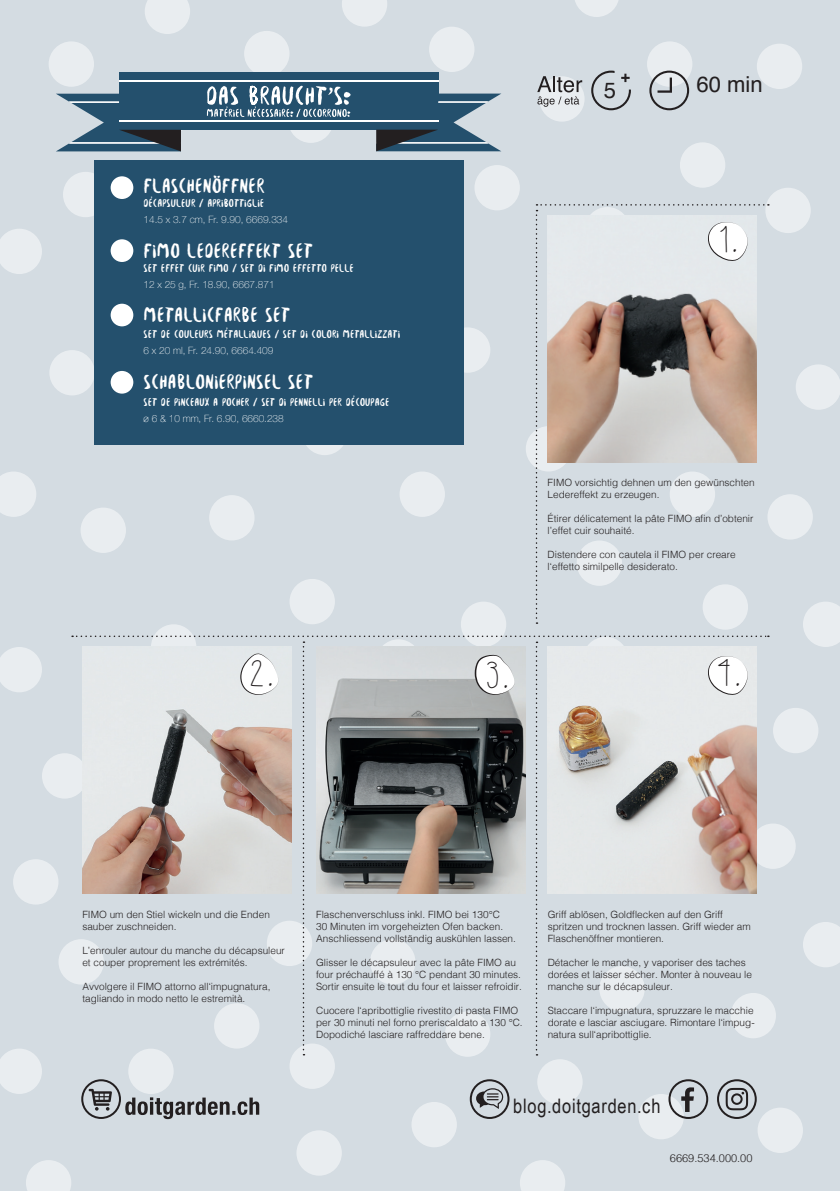
<style>
.page{position:relative;width:840px;height:1191px;background:#fff}
.page>*{position:absolute;margin:0;border:0;box-sizing:border-box;transform-origin:0 0}
.t1{font:38.2px "Hipsterish Font Normal";color:#231f20}
.t2{font:22px "Besom";color:#fff}
.t3{font:22px "Helvetica";color:#231f20}
.t4{font:20px "Arial Narrow";letter-spacing:.04em;color:#231f20}
.t5{font:12px "Besom";color:#fff}
.t6{font:300 11px "Helvetica";color:#231f20}
.t7{font:300 10px/12px "Helvetica";color:#231f20}
.t8{font:100 10px "Helvetica Neue";color:#fff}
</style>
<div class="page">
<div style="left:0;top:0;width:839px;height:1191px;background:#d4dce2"></div>
<div style="left:49px;top:41px;width:45px;height:46px;background:#e9edf0;border-radius:50%"></div>
<div style="left:244px;top:31px;width:45px;height:45px;background:#e9edf0;border-radius:50%"></div>
<div style="left:474px;top:165px;width:45px;height:45px;background:#e9edf0;border-radius:50%"></div>
<div style="left:679px;top:142px;width:46px;height:46px;background:#e9edf0;border-radius:50%"></div>
<div style="left:756px;top:44px;width:45px;height:45px;background:#e9edf0;border-radius:50%"></div>
<div style="left:539px;top:76px;width:45px;height:46px;background:#e9edf0;border-radius:50%"></div>
<div style="left:646px;top:41px;width:46px;height:46px;background:#e9edf0;border-radius:50%"></div>
<svg style="left:575px;top:0;width:43px;height:17px"></svg>
<div style="left:429px;top:27px;width:45px;height:45px;background:#e9edf0;border-radius:50%"></div>
<svg style="left:342px;top:0;width:45px;height:27px"></svg>
<svg style="left:145px;top:0;width:45px;height:34px"></svg>
<div style="left:765px;top:188px;width:45px;height:45px;background:#e9edf0;border-radius:50%"></div>
<svg style="left:0;top:472px;width:36px;height:45px"></svg>
<svg style="left:0;top:647px;width:42px;height:45px"></svg>
<div style="left:151px;top:624px;width:45px;height:45px;background:#e9edf0;border-radius:50%"></div>
<div style="left:289px;top:579px;width:46px;height:45px;background:#e9edf0;border-radius:50%"></div>
<div style="left:460px;top:601px;width:46px;height:46px;background:#e9edf0;border-radius:50%"></div>
<div style="left:702px;top:584px;width:45px;height:45px;background:#e9edf0;border-radius:50%"></div>
<div style="left:767px;top:494px;width:45px;height:45px;background:#e9edf0;border-radius:50%"></div>
<div style="left:525px;top:426px;width:46px;height:45px;background:#e9edf0;border-radius:50%"></div>
<div style="left:444px;top:327px;width:46px;height:46px;background:#e9edf0;border-radius:50%"></div>
<div style="left:399px;top:471px;width:45px;height:46px;background:#e9edf0;border-radius:50%"></div>
<svg style="left:302px;top:410px;width:45px;height:45px"></svg>
<div style="left:209px;top:495px;width:45px;height:45px;background:#e9edf0;border-radius:50%"></div>
<div style="left:795px;top:364px;width:44px;height:46px;background:#e9edf0;border-radius:50%"></div>
<div style="left:42px;top:753px;width:45px;height:45px;background:#e9edf0;border-radius:50%"></div>
<div style="left:13px;top:859px;width:45px;height:45px;background:#e9edf0;border-radius:50%"></div>
<div style="left:58px;top:939px;width:46px;height:45px;background:#e9edf0;border-radius:50%"></div>
<svg style="left:0;top:1049px;width:42px;height:45px"></svg>
<svg style="left:26px;top:1160px;width:45px;height:31px"></svg>
<div style="left:537px;top:1059px;width:45px;height:45px;background:#e9edf0;border-radius:50%"></div>
<svg style="left:520px;top:1160px;width:45px;height:31px"></svg>
<div style="left:289px;top:1043px;width:46px;height:46px;background:#e9edf0;border-radius:50%"></div>
<div style="left:128px;top:1048px;width:45px;height:46px;background:#e9edf0;border-radius:50%"></div>
<div style="left:296px;top:1130px;width:45px;height:45px;background:#e9edf0;border-radius:50%"></div>
<div style="left:411px;top:1102px;width:45px;height:45px;background:#e9edf0;border-radius:50%"></div>
<div style="left:638px;top:1094px;width:45px;height:45px;background:#e9edf0;border-radius:50%"></div>
<div style="left:730px;top:993px;width:45px;height:45px;background:#e9edf0;border-radius:50%"></div>
<div style="left:757px;top:1107px;width:45px;height:46px;background:#e9edf0;border-radius:50%"></div>
<svg style="left:803px;top:922px;width:36px;height:45px"></svg>
<div style="left:749px;top:823px;width:46px;height:46px;background:#e9edf0;border-radius:50%"></div>
<div style="left:772px;top:708px;width:46px;height:45px;background:#e9edf0;border-radius:50%"></div>
<svg style="left:803px;top:602px;width:36px;height:45px"></svg>
<svg style="left:0;top:229px;width:42px;height:45px"></svg>
<div style="left:63px;top:172px;width:45px;height:45px;background:#e9edf0;border-radius:50%"></div>
<div style="left:49px;top:350px;width:46px;height:45px;background:#e9edf0;border-radius:50%"></div>
<div style="left:80px;top:507px;width:46px;height:46px;background:#e9edf0;border-radius:50%"></div>
<div style="left:288px;top:98px;width:45px;height:45px;background:#e9edf0;border-radius:50%"></div>
<div style="left:94px;top:160px;width:369px;height:284px;background:#24506d"></div>
<svg style="left:649px;top:71px;width:39px;height:39px"></svg>
<svg style="left:591px;top:71px;width:39px;height:39px"></svg>
<svg style="left:81px;top:1079px;width:178px;height:40px"></svg>
<svg style="left:469px;top:1079px;width:40px;height:40px"></svg>
<svg style="left:668px;top:1079px;width:39px;height:40px"></svg>
<svg style="left:717px;top:1079px;width:39px;height:40px"></svg>
<div style="left:119px;top:72px;width:319px;height:8px;background:#24506d"></div>
<div style="left:119px;top:122px;width:319px;height:8px;background:#24506d"></div>
<div style="left:119px;top:81px;width:319px;height:40px;background:#24506d"></div>
<hr style="left:119px;top:80px;width:319px;height:1px;background:#fff">
<hr style="left:119px;top:121px;width:319px;height:1px;background:#fff">
<svg style="left:56px;top:94px;width:125px;height:57px"></svg>
<svg style="left:376px;top:94px;width:125px;height:57px"></svg>
<svg style="left:207px;top:86px;width:143px;height:31px"></svg>
<svg style="left:537px;top:76px;width:45px;height:31px"></svg>
<svg style="left:72px;top:635px;width:696px;height:420px"></svg>
<svg style="left:535px;top:204px;width:233px;height:420px"></svg>
<div style="left:111px;top:176px;width:22px;height:23px;background:#fff;border-radius:50%"></div>
<div style="left:111px;top:239px;width:22px;height:23px;background:#fff;border-radius:50%"></div>
<div style="left:111px;top:304px;width:22px;height:22px;background:#fff;border-radius:50%"></div>
<div style="left:111px;top:371px;width:22px;height:22px;background:#fff;border-radius:50%"></div>
<h2 class="t2" style="left:143px;top:169px;width:123px">FLASCHENÖFFNER</h2>
<p class="t5" style="left:143px;top:194px;width:122px">DÉCAPSULEUR / APRIBOTTIGLIE</p>
<p class="t8" style="left:143px;top:212px;width:146px">14.5 x 3.7 cm, Fr. 9.90, 6669.334</p>
<h2 class="t2" style="left:143px;top:234px;width:171px">FIMO LEDEREFFEKT SET</h2>
<p class="t5" style="left:143px;top:259px;width:212px">SET EFFET CUIR FIMO / SET DI FIMO EFFETTO PELLE</p>
<p class="t8" style="left:143px;top:277px;width:132px">12 x 25 g, Fr. 18.90, 6667.871</p>
<h2 class="t2" style="left:143px;top:299px;width:148px">METALLICFARBE SET</h2>
<p class="t5" style="left:143px;top:326px;width:258px">SET DE COULEURS MÉTALLIQUES / SET DI COLORI METALLIZZATI</p>
<p class="t8" style="left:143px;top:343px;width:131px">6 x 20 ml, Fr. 24.90, 6664.409</p>
<h2 class="t2" style="left:143px;top:365px;width:171px">SCHABLONIERPINSEL SET</h2>
<p class="t5" style="left:143px;top:393px;width:247px">SET DE PINCEAUX A POCHER / SET DI PENNELLI PER DÉCOUPAGE</p>
<p class="t8" style="left:143px;top:410px;width:142px">ø 6 &amp; 10 mm, Fr. 6.90, 6660.238</p>
<h2 class="t3" style="left:603px;top:73px;width:14px">5</h2>
<h2 class="t3" style="left:696px;top:67px;width:68px">60 min</h2>
<h1 class="t1" style="left:720px;top:220px;width:20px">1.</h1>
<p class="t7" style="left:547px;top:476px;width:208px">FIMO vorsichtig dehnen um den gewünschten<br>Ledereffekt zu erzeugen.</p>
<p class="t7" style="left:547px;top:512px;width:207px">Étirer délicatement la pâte FIMO afin d’obtenir l’effet cuir souhaité.</p>
<p class="t7" style="left:547px;top:548px;width:189px">Distendere con cautela il FIMO per creare l‘effetto similpelle desiderato.</p>
<h1 class="t1" style="left:251px;top:654px;width:26px">2.</h1>
<h1 class="t1" style="left:487px;top:655px;width:25px">3.</h1>
<h1 class="t1" style="left:718px;top:654px;width:26px">4.</h1>
<p class="t7" style="left:82px;top:907px;width:189px">FIMO um den Stiel wickeln und die Enden sauber zuschneiden.</p>
<p class="t7" style="left:82px;top:943px;width:204px">L’enrouler autour du manche du décapsuleur et couper proprement les extrémités.</p>
<p class="t7" style="left:82px;top:979px;width:189px">Avvolgere il FIMO attorno all‘impugnatura, tagliando in modo netto le estremità.</p>
<p class="t7" style="left:316px;top:907px;width:201px">Flaschenverschluss inkl. FIMO bei 130°C<br>30 Minuten im vorgeheizten Ofen backen.<br>Anschliessend vollständig auskühlen lassen.</p>
<p class="t7" style="left:316px;top:955px;width:207px">Glisser le décapsuleur avec la pâte FIMO au four préchauffé à 130 °C pendant 30 minutes.<br>Sortir ensuite le tout du four et laisser refroidir.</p>
<p class="t7" style="left:316px;top:1003px;width:208px">Cuocere l‘apribottiglie rivestito di pasta FIMO per 30 minuti nel forno preriscaldato a 130 °C.<br>Dopodiché lasciare raffreddare bene.</p>
<p class="t7" style="left:547px;top:907px;width:204px">Griff ablösen, Goldflecken auf den Griff spritzen und trocknen lassen. Griff wieder am<br>Flaschenöffner montieren.</p>
<p class="t7" style="left:547px;top:955px;width:205px">Détacher le manche, y vaporiser des taches dorées et laisser sécher. Monter à nouveau le manche sur le décapsuleur.</p>
<p class="t7" style="left:547px;top:1003px;width:208px;text-align:justify">Staccare l‘impugnatura, spruzzare le macchie dorate e lasciar asciugare. Rimontare l‘impug&shy;natura sull‘apribottiglie.</p>
<h3 class="t4" style="left:513px;top:1091px;width:149px">blog.doitgarden.ch</h3>
<p class="t6" style="left:669px;top:1148px;width:84px">6669.534.000.00</p>
</div>
